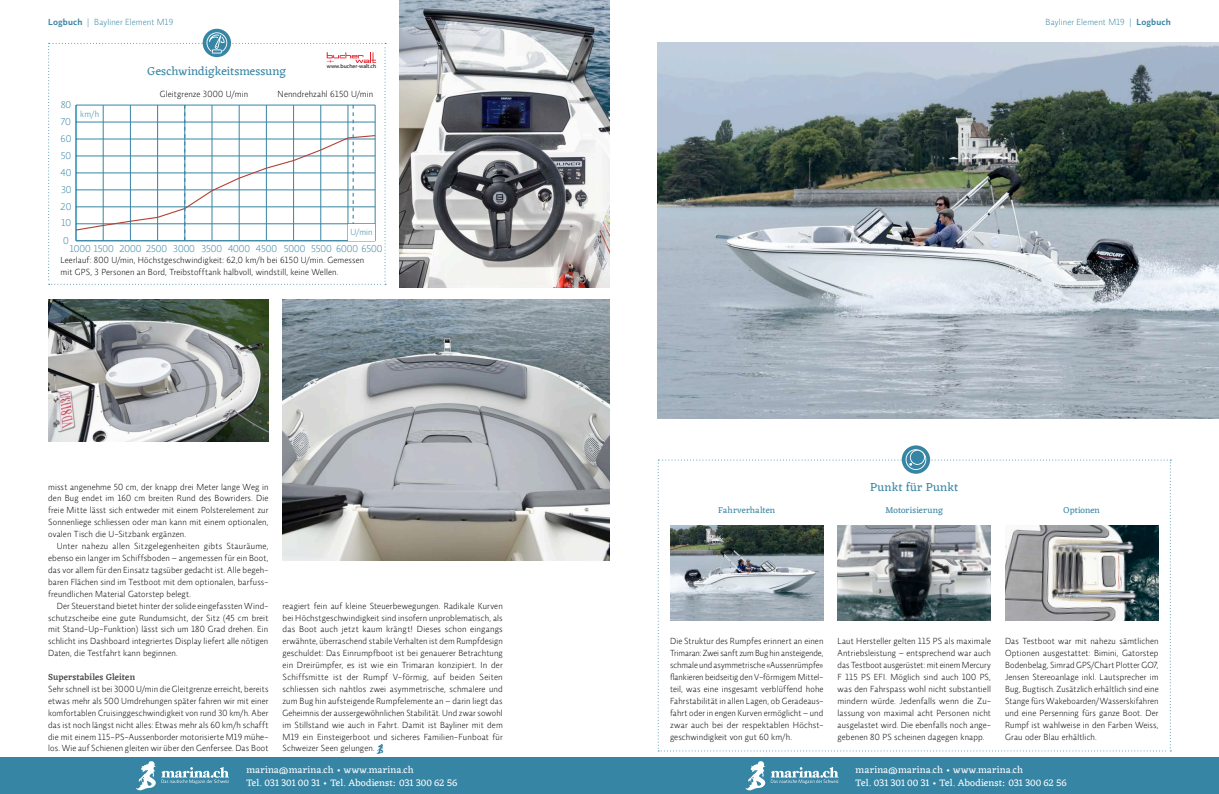
<style>
.page{position:relative;width:1219px;height:794px;background:#fff}
.page>*{position:absolute;margin:0;border:0;box-sizing:border-box;transform-origin:0 0}
.t1{font:12px "Eczar";letter-spacing:.01em;color:#3785a4}
.t2{font:10px/13px "Eczar";letter-spacing:.005em;color:#fff}
.t3{font:300 10px "Relato Sans OT";color:#3785a4}
.t4{font:300 9px/11.9px "Relato Sans OT";letter-spacing:.025em;color:#000;text-align:justify}
.t5{font:300 9px "Relato Sans OT";letter-spacing:.025em;color:#3785a4}
.t6{font:9px "Eczar";letter-spacing:.01em;color:#3785a4}
.t7{font:500 9px "Eczar";letter-spacing:.01em;color:#404041}
.t8{font:5.7px "Myriad Pro";letter-spacing:.005em;color:#000}
.s1{font-weight:600}
</style>
<div class="page">
<img style="left:658px;top:43px;width:561px;height:375px">
<img style="left:400px;top:0;width:209px;height:287px">
<svg style="left:902px;top:445px;width:28px;height:29px"></svg>
<svg style="left:658px;top:449px;width:513px;height:302px"></svg>
<img style="left:670px;top:525px;width:153px;height:95px">
<img style="left:837px;top:525px;width:154px;height:95px">
<img style="left:1005px;top:525px;width:153px;height:95px">
<div style="left:203px;top:29px;width:28px;height:28px;background:#3785a4;border-radius:50%"></div>
<svg style="left:48px;top:32px;width:338px;height:253px"></svg>
<div style="left:348px;top:224px;width:27px;height:16px;background:#fff"></div>
<svg style="left:376px;top:744px;width:7px;height:10px"></svg>
<img style="left:283px;top:299px;width:326px;height:262px">
<img style="left:48px;top:299px;width:220px;height:143px">
<div style="left:0;top:757px;width:1219px;height:37px;background:#3785a4"></div>
<svg style="left:136px;top:761px;width:93px;height:29px"></svg>
<svg style="left:745px;top:761px;width:94px;height:29px"></svg>
<p class="t5" style="left:48px;top:17px;width:127px"><span class="s1">Logbuch</span> | Bayliner Element M19</p>
<p class="t5" style="left:1046px;top:17px;width:127px">Bayliner Element M19 | <span class="s1">Logbuch</span></p>
<p class="t3" style="left:61px;top:98px;width:12px">80</p>
<p class="t3" style="left:61px;top:115px;width:12px">70</p>
<p class="t3" style="left:61px;top:132px;width:12px">60</p>
<p class="t3" style="left:61px;top:149px;width:12px">50</p>
<p class="t3" style="left:61px;top:166px;width:12px">40</p>
<p class="t3" style="left:61px;top:183px;width:12px">30</p>
<p class="t3" style="left:61px;top:200px;width:12px">20</p>
<p class="t3" style="left:61px;top:217px;width:11px">10</p>
<p class="t5" style="left:80px;top:108px;width:21px">km/h</p>
<p class="t8" style="left:327px;top:63px;width:51px">www.bucher-walt.ch</p>
<h1 class="t1" style="left:148px;top:62px;width:140px">Geschwindigkeitsmessung</h1>
<p class="t4" style="left:160px;top:88px;width:90px">Gleitgrenze 3000 U/min</p>
<p class="t4" style="left:278px;top:88px;width:97px">Nenndrehzahl 6150 U/min</p>
<p class="t5" style="left:350px;top:227px;width:24px">U/min</p>
<p class="t3" style="left:63px;top:234px;width:7px">0</p>
<p class="t3" style="left:70px;top:243px;width:314px">1000 1500 2000 2500 3000 3500 4000 4500 5000 5500 6000 6500</p>
<p class="t4" style="left:61px;top:254px;width:305px">Leerlauf: 800 U/min, Höchstgeschwindigkeit: 62,0 km/h bei 6150 U/min. Gemessen mit GPS, 3 Personen an Bord, Treibstofftank halbvoll, windstill, keine Wellen.</p>
<h1 class="t1" style="left:870px;top:479px;width:89px">Punkt für Punkt</h1>
<p class="t4" style="left:48px;top:480px;width:222px">misst angenehme 50 cm, der knapp drei Meter lange Weg in den Bug endet im 160 cm breiten Rund des Bowriders. Die freie Mitte lässt sich entweder mit einem Polsterelement zur Sonnenliege schliessen oder man kann mit einem optionalen, ovalen Tisch die U-Sitzbank ergänzen.</p>
<p class="t4" style="left:48px;top:540px;width:222px;text-indent:9px">Unter nahezu allen Sitzgelegenheiten gibts Stauräume, ebenso ein langer im Schiffsboden – angemessen für ein Boot, das vor allem für den Einsatz tagsüber gedacht ist. Alle begeh&shy;baren Flächen sind im Testboot mit dem optionalen, barfuss&shy;freundlichen Material Gatorstep belegt.</p>
<p class="t4" style="left:48px;top:599px;width:222px;text-indent:9px">Der Steuerstand bietet hinter der solide eingefassten Wind&shy;schutzscheibe eine gute Rundumsicht, der Sitz (45 cm breit mit Stand-Up-Funktion) lässt sich um 180 Grad drehen. Ein schlicht ins Dashboard integriertes Display liefert alle nötigen Daten, die Testfahrt kann beginnen.</p>
<p class="t7" style="left:48px;top:671px;width:88px">Superstabiles Gleiten</p>
<p class="t4" style="left:48px;top:683px;width:222px">Sehr schnell ist bei 3000 U/min die Gleitgrenze erreicht, bereits etwas mehr als 500 Umdrehungen später fahren wir mit einer komfortablen Cruisinggeschwindigkeit von rund 30 km/h. Aber das ist noch längst nicht alles: Etwas mehr als 60 km/h schafft die mit einem 115-PS-Aussenborder motorisierte M19 mühe&shy;los. Wie auf Schienen gleiten wir über den Genfersee. Das Boot</p>
<p class="t6" style="left:718px;top:504px;width:59px">Fahrverhalten</p>
<p class="t6" style="left:885px;top:504px;width:59px">Motorisierung</p>
<p class="t6" style="left:1064px;top:504px;width:38px">Optionen</p>
<p class="t4" style="left:283px;top:599px;width:222px">reagiert fein auf kleine Steuerbewegungen. Radikale Kurven bei Höchstgeschwindigkeit sind insofern unproblematisch, als das Boot auch jetzt kaum krängt! Dieses schon eingangs erwähnte, überraschend stabile Verhalten ist dem Rumpfdesign geschuldet: Das Einrumpfboot ist bei genauerer Betrachtung ein Dreirümpfer, es ist wie ein Trimaran konzipiert. In der Schiffsmitte ist der Rumpf V-förmig, auf beiden Seiten schliessen sich nahtlos zwei asymmetrische, schmalere und zum Bug hin aufsteigende Rumpfelemente an – darin liegt das Geheimnis der aussergewöhnlichen Stabilität. Und zwar sowohl im Stillstand wie auch in Fahrt. Damit ist Bayliner mit dem M19 ein Einsteigerboot und sicheres Familien-Funboat für Schweizer Seen gelungen.</p>
<p class="t2" style="left:246px;top:763px;width:213px">marina@marina.ch • www.marina.ch<br>Tel. 031 301 00 31 • Tel. Abodienst: 031 300 62 56</p>
<p class="t2" style="left:856px;top:763px;width:213px">marina@marina.ch • www.marina.ch<br>Tel. 031 301 00 31 • Tel. Abodienst: 031 300 62 56</p>
<p class="t4" style="left:670px;top:635px;width:155px">Die Struktur des Rumpfes erinnert an einen Trimaran: Zwei sanft zum Bug hin ansteigende, schmale und asymmetrische «Aussenrümpfe» flankieren beidseitig den V-förmigem Mittel&shy;teil, was eine insgesamt verblüffend hohe Fahrstabilität in allen Lagen, ob Geradeaus&shy;fahrt oder in engen Kurven ermöglicht – und zwar auch bei der respektablen Höchst&shy;geschwindigkeit von gut 60 km/h.</p>
<p class="t4" style="left:837px;top:635px;width:155px">Laut Hersteller gelten 115 PS als maximale Antriebsleistung – entsprechend war auch das Testboot ausgerüstet: mit einem Mercury F 115 PS EFI. Möglich sind auch 100 PS, was den Fahrspass wohl nicht substantiell mindern würde. Jedenfalls wenn die Zu&shy;lassung von maximal acht Personen nicht ausgelastet wird. Die ebenfalls noch ange&shy;gebenen 80 PS scheinen dagegen knapp.</p>
<p class="t4" style="left:1005px;top:635px;width:155px">Das Testboot war mit nahezu sämtlichen Optionen ausgestattet: Bimini, Gatorstep Bodenbelag, Simrad GPS/Chart Plotter GO7, Jensen Stereoanlage inkl. Lautsprecher im Bug, Bugtisch. Zusätzlich erhältlich sind eine Stange fürs Wakeboarden/Wasserskifahren und eine Persenning fürs ganze Boot. Der Rumpf ist wahlweise in den Farben Weiss, Grau oder Blau erhältlich.</p>
</div>
